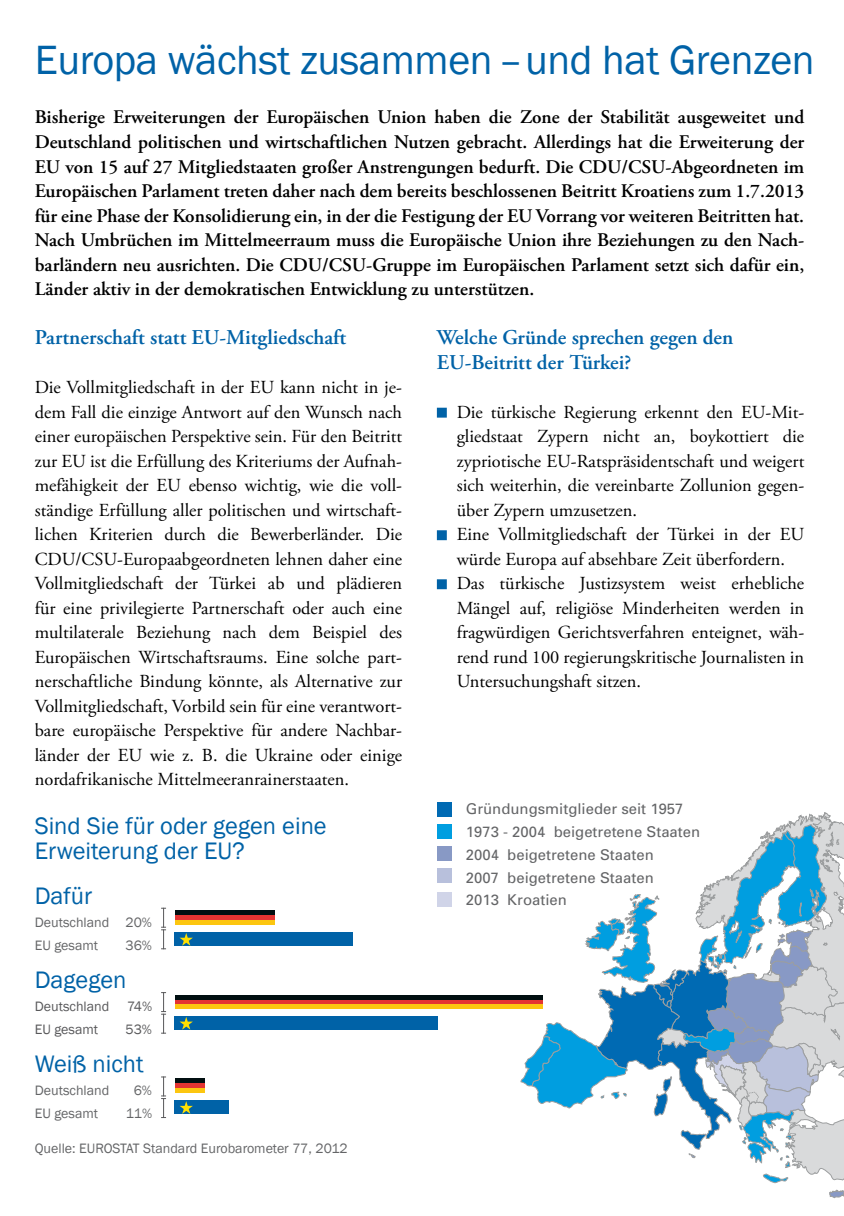
<style>
.page{position:relative;width:844px;height:1216px;background:#fff}
.page>*{position:absolute;margin:0;border:0;box-sizing:border-box;transform-origin:0 0}
.t1{font:42px "Franklin Gothic";letter-spacing:-.01em;color:#0062a7}
.t2{font:24.5px/24.5px "Franklin Gothic";color:#0062a7}
.t3{font:600 21px/24.5px "Adobe Garamond Pro";color:#0062a7}
.t4{font:600 19.25px/24.5px "Adobe Garamond Pro";color:#000;text-align:justify}
.t5{font:18.38px/24.5px "Adobe Garamond Pro";color:#000;text-align:justify}
.t6{font:14.88px/22.8px "Univers";color:#646567}
.t7{font:14px/22.8px "Franklin Gothic";color:#646567}
.t8{font:14px "Franklin Gothic";color:#58585a}
</style>
<div class="page">
<div style="left:437px;top:407px;width:9px;height:10px;background:#0062a7;border:2px solid #0062a7"></div>
<div style="left:437px;top:530px;width:9px;height:10px;background:#0062a7;border:2px solid #0062a7"></div>
<div style="left:437px;top:579px;width:9px;height:10px;background:#0062a7;border:2px solid #0062a7"></div>
<svg style="left:520px;top:812px;width:323px;height:386px"></svg>
<div style="left:174px;top:932px;width:179px;height:13px;background:#0062a7"></div>
<div style="left:174px;top:1016px;width:263px;height:13px;background:#0062a7"></div>
<div style="left:174px;top:1100px;width:55px;height:13px;background:#0062a7"></div>
<svg style="left:161px;top:907px;width:5px;height:42px"></svg>
<svg style="left:161px;top:992px;width:5px;height:41px"></svg>
<svg style="left:161px;top:1076px;width:5px;height:42px"></svg>
<div style="left:175px;top:914px;width:99px;height:6px;background:#e43432"></div>
<svg style="left:175px;top:999px;width:367px;height:5px;background:#b62c2b"></svg>
<svg style="left:175px;top:1082px;width:30px;height:5px"></svg>
<div style="left:175px;top:910px;width:99px;height:5px;background:#010f11"></div>
<div style="left:175px;top:994px;width:367px;height:5px;background:#010f11"></div>
<div style="left:175px;top:1077px;width:30px;height:5px;background:#010f11"></div>
<div style="left:175px;top:920px;width:99px;height:5px;background:#fcc610"></div>
<div style="left:175px;top:1004px;width:367px;height:5px;background:#fcc610"></div>
<div style="left:175px;top:1087px;width:30px;height:5px;background:#fcc610"></div>
<svg style="left:179px;top:933px;width:14px;height:12px"></svg>
<svg style="left:179px;top:1017px;width:14px;height:12px"></svg>
<svg style="left:179px;top:1101px;width:14px;height:12px"></svg>
<div style="left:437px;top:824px;width:14px;height:15px;background:#009ee0"></div>
<div style="left:437px;top:868px;width:14px;height:15px;background:#b8c0dc"></div>
<div style="left:437px;top:891px;width:14px;height:15px;background:#d0d4e8"></div>
<div style="left:437px;top:802px;width:14px;height:15px;background:#006ab3"></div>
<div style="left:437px;top:846px;width:14px;height:15px;background:#8899c5"></div>
<h1 class="t1" style="left:35px;top:34px;width:781px">Europa wächst zusammen – und hat Grenzen</h1>
<p class="t4" style="left:35px;top:105px;width:770px">Bisherige Erweiterungen der Europäischen Union haben die Zone der Stabilität ausgeweitet und Deutschland politischen und wirtschaftlichen Nutzen gebracht. Allerdings hat die Erweiterung der EU von 15 auf 27 Mitgliedstaaten großer Anstrengungen bedurft. Die CDU/CSU-Abgeordneten im Europäischen Parlament treten daher nach dem bereits beschlossenen Beitritt Kroatiens zum 1.7.2013 für eine Phase der Konsolidierung ein, in der die Festigung der EU Vorrang vor weiteren Beitritten hat.<br>Nach Umbrüchen im Mittelmeerraum muss die Europäische Union ihre Beziehungen zu den Nach&shy;barländern neu ausrichten. Die CDU/CSU-Gruppe im Europäischen Parlament setzt sich dafür ein, Länder aktiv in der demokratischen Entwicklung zu unterstützen.</p>
<p class="t3" style="left:35px;top:325px;width:313px">Partnerschaft statt EU-Mitgliedschaft</p>
<p class="t3" style="left:437px;top:325px;width:298px">Welche Gründe sprechen gegen den<br>EU-Beitritt der Türkei?</p>
<p class="t5" style="left:35px;top:375px;width:369px">Die Vollmitgliedschaft in der EU kann nicht in je&shy;dem Fall die einzige Antwort auf den Wunsch nach einer europäischen Perspektive sein. Für den Beitritt zur EU ist die Erfüllung des Kriteriums der Aufnah&shy;mefähigkeit der EU ebenso wichtig, wie die voll&shy;ständige Erfüllung aller politischen und wirtschaft&shy;lichen Kriterien durch die Bewerberländer. Die CDU/CSU-Europaabgeordneten lehnen daher eine Vollmitgliedschaft der Türkei ab und plädieren für eine privilegierte Partnerschaft oder auch eine multilaterale Beziehung nach dem Beispiel des Europäischen Wirtschaftsraums. Eine solche part&shy;nerschaftliche Bindung könnte, als Alternative zur Vollmitgliedschaft, Vorbild sein für eine verantwort&shy;bare europäische Perspektive für andere Nachbar&shy;länder der EU wie z. B. die Ukraine oder einige nordafrikanische Mittelmeeranrainerstaaten.</p>
<h2 class="t2" style="left:35px;top:814px;width:293px">Sind Sie für oder gegen eine<br>Erweiterung der EU?</h2>
<h2 class="t2" style="left:35px;top:884px;width:59px">Dafür</h2>
<p class="t7" style="left:35px;top:911px;width:119px">Deutschland 20%<br>EU gesamt</p>
<p class="t7" style="left:125px;top:934px;width:28px">36%</p>
<h2 class="t2" style="left:35px;top:968px;width:93px">Dagegen</h2>
<p class="t8" style="left:35px;top:997px;width:76px">Deutschland</p>
<p class="t8" style="left:127px;top:997px;width:27px">74%</p>
<p class="t8" style="left:35px;top:1020px;width:65px">EU gesamt</p>
<p class="t8" style="left:125px;top:1020px;width:28px">53%</p>
<h2 class="t2" style="left:35px;top:1052px;width:110px">Weiß nicht</h2>
<p class="t7" style="left:35px;top:1079px;width:76px">Deutschland</p>
<p class="t7" style="left:134px;top:1079px;width:20px">6%</p>
<p class="t7" style="left:35px;top:1102px;width:65px">EU gesamt</p>
<p class="t7" style="left:126px;top:1102px;width:28px">11%</p>
<p class="t7" style="left:35px;top:1137px;width:314px">Quelle: EUROSTAT Standard Eurobarometer 77, 2012</p>
<p class="t5" style="left:456px;top:400px;width:349px;text-align:left">Die türkische Regierung erkennt den EU-Mit&shy;gliedstaat Zypern nicht an, boykottiert die zypriotische EU-Ratspräsidentschaft und weigert sich weiterhin, die vereinbarte Zollunion gegen&shy;über Zypern umzusetzen.<br>Eine Vollmitgliedschaft der Türkei in der EU würde Europa auf absehbare Zeit überfordern.<br>Das türkische Justizsystem weist erhebliche Mängel auf, religiöse Minderheiten werden in fragwürdigen Gerichtsverfahren enteignet, wäh&shy;rend rund 100 regierungskritische Journalisten in Untersuchungshaft sitzen.</p>
<p class="t6" style="left:465px;top:797px;width:236px">Gründungsmitglieder seit 1957<br>1973 - 2004 beigetretene Staaten<br>2004 beigetretene Staaten<br>2007 beigetretene Staaten<br>2013 Kroatien</p>
</div>
